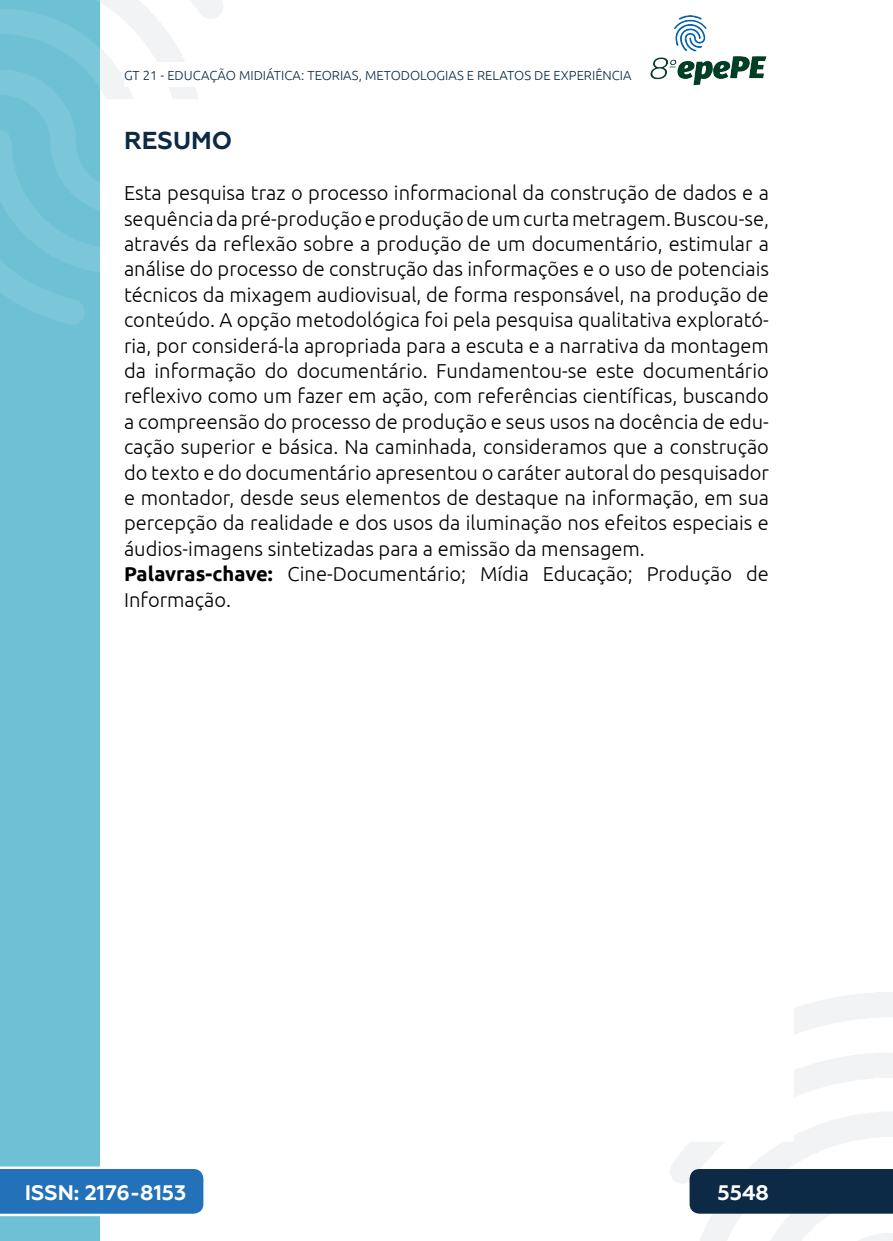
<style>
.page{position:relative;width:893px;height:1241px;background:#fff}
.page>*{position:absolute;margin:0;border:0;box-sizing:border-box;transform-origin:0 0}
._3_SUBTÍTULO{font:700 24.5px "Geometria";color:#0c2a46}
.t1{font:700 21px "Geometria";color:#fff}
._4_RESUMO{font:300 20.12px/25.4px "Ubuntu";color:#000;text-align:justify}
.t2{font:300 13.12px "Ubuntu";color:#0c2a46}
.s1{font-weight:700}
</style>
<div class="page">
<svg style="left:670px;top:992px;width:223px;height:248px"></svg>
<svg style="left:99px;top:0;width:124px;height:324px"></svg>
<img style="left:650px;top:15px;width:117px;height:71px">
<div style="left:0;top:0;width:99px;height:1240px;background:#6ec0d5"></div>
<svg style="left:0;top:0;width:99px;height:325px"></svg>
<svg style="left:0;top:1166px;width:203px;height:49px;background:#367dbf"></svg>
<div style="left:690px;top:1168px;width:203px;height:45px;background:#0c2a46"></div>
<div style="left:124px;top:62px;width:516px;height:25px;background:#fff"></div>
<p class="t2" style="left:124px;top:67px;width:509px">GT 21 - EDUCAÇÃO MIDIÁTICA: TEORIAS, METODOLOGIAS E RELATOS DE EXPERIÊNCIA</p>
<p class="_3_SUBTÍTULO" style="left:124px;top:126px;width:110px">RESUMO</p>
<p class="_4_RESUMO" style="left:124px;top:180px;width:646px">Esta pesquisa traz o processo informacional da construção de dados e a sequência da pré-produção e produção de um curta metragem. Buscou-se, através da reflexão sobre a produção de um documentário, estimular a análise do processo de construção das informações e o uso de potenciais técnicos da mixagem audiovisual, de forma responsável, na produção de conteúdo. A opção metodológica foi pela pesquisa qualitativa explorató&shy;ria, por considerá-la apropriada para a escuta e a narrativa da montagem da informação do documentário. Fundamentou-se este documentário reflexivo como um fazer em ação, com referências científicas, buscando a compreensão do processo de produção e seus usos na docência de edu&shy;cação superior e básica. Na caminhada, consideramos que a construção do texto e do documentário apresentou o caráter autoral do pesquisador e montador, desde seus elementos de destaque na informação, em sua percepção da realidade e dos usos da iluminação nos efeitos especiais e áudios-imagens sintetizadas para a emissão da mensagem.</p>
<p class="_4_RESUMO" style="left:124px;top:560px;width:646px"><span class="s1">Palavras-chave:</span> Cine-Documentário; Mídia Educação; Produção de<br>Informação.</p>
<p class="t1" style="left:25px;top:1179px;width:163px">ISSN: 2176-8153</p>
<p class="t1" style="left:717px;top:1179px;width:53px">5548</p>
</div>
